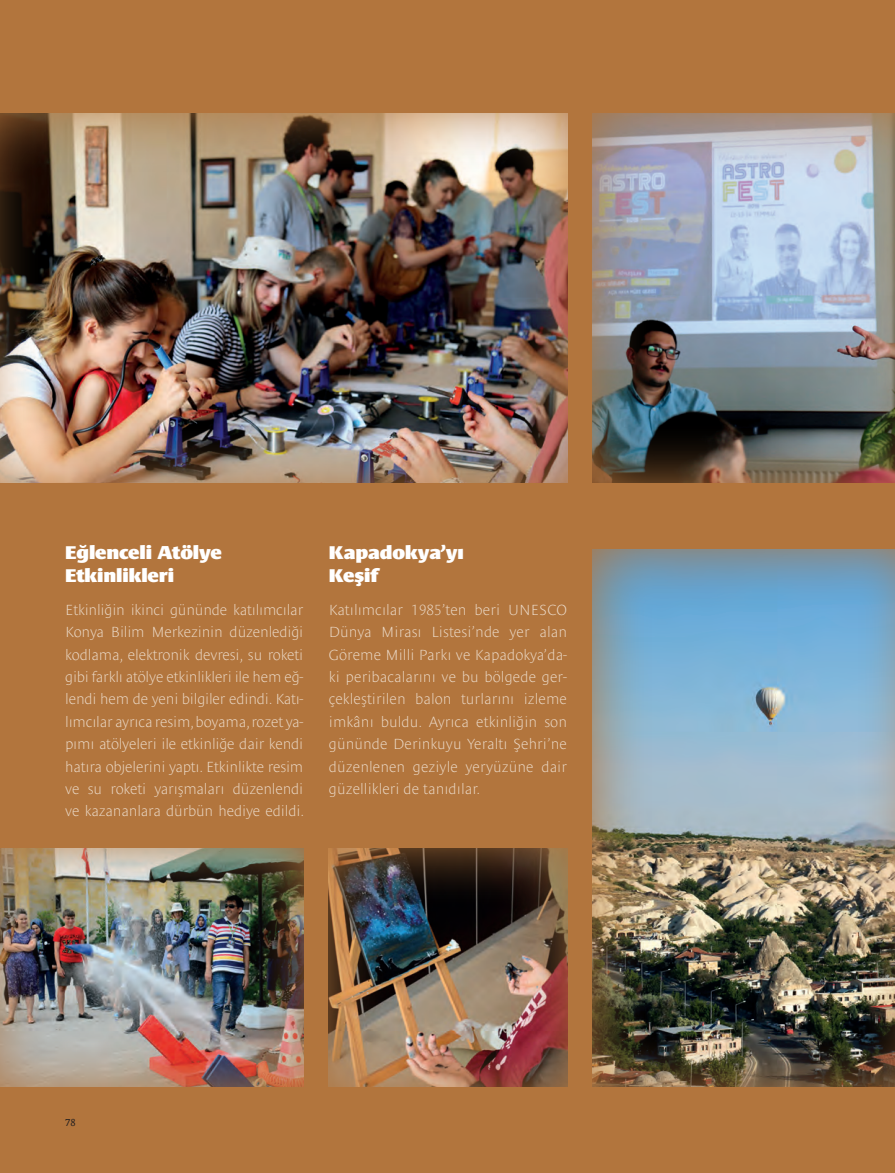
<style>
.page{position:relative;width:895px;height:1173px;background:#fff}
.page>*{position:absolute;margin:0;border:0;box-sizing:border-box;transform-origin:0 0}
.t1{font:900 18.9px/22.6px "Le Monde Sans Pro";letter-spacing:-.01em;color:#fff}
.t2{font:300 expanded 15px/22.4px "Le Monde Sans Pro";letter-spacing:-.01em;color:#ecdbca;text-align:justify}
.t3{font:10.35px "Le Monde Courrier Pro";color:#231f20}
</style>
<div class="page">
<div style="left:0;top:0;width:895px;height:1172px;background:#b2753d"></div>
<img style="left:328px;top:848px;width:239px;height:239px">
<img style="left:592px;top:113px;width:303px;height:370px">
<img style="left:0;top:848px;width:304px;height:238px">
<img style="left:0;top:113px;width:567px;height:370px">
<img style="left:592px;top:549px;width:303px;height:538px">
<p class="t1" style="left:65px;top:539px;width:158px">Eğlenceli Atölye<br>Etkinlikleri</p>
<p class="t2" style="left:65px;top:597px;width:240px">Etkinliğin ikinci gününde katılımcılar Konya Bilim Merkezinin düzenlediği kodlama, elektronik devresi, su roketi gibi farklı atölye etkinlikleri ile hem eğ&shy;lendi hem de yeni bilgiler edindi. Katı&shy;lımcılar ayrıca resim, boyama, rozet ya&shy;pımı atölyeleri ile etkinliğe dair kendi hatıra objelerini yaptı. Etkinlikte resim ve su roketi yarışmaları düzenlendi ve kazananlara dürbün hediye edildi.</p>
<p class="t1" style="left:329px;top:539px;width:137px">Kapadokya’yı<br>Keşif</p>
<p class="t2" style="left:329px;top:597px;width:240px">Katılımcılar 1985’ten beri UNESCO Dünya Mirası Listesi’nde yer alan Göreme Milli Parkı ve Kapadokya’da&shy;ki peribacalarını ve bu bölgede ger&shy;çekleştirilen balon turlarını izleme imkânı buldu. Ayrıca etkinliğin son gününde Derinkuyu Yeraltı Şehri’ne düzenlenen geziyle yeryüzüne dair güzellikleri de tanıdılar.</p>
<p class="t3" style="left:65px;top:1113px;width:12px">78</p>
</div>
